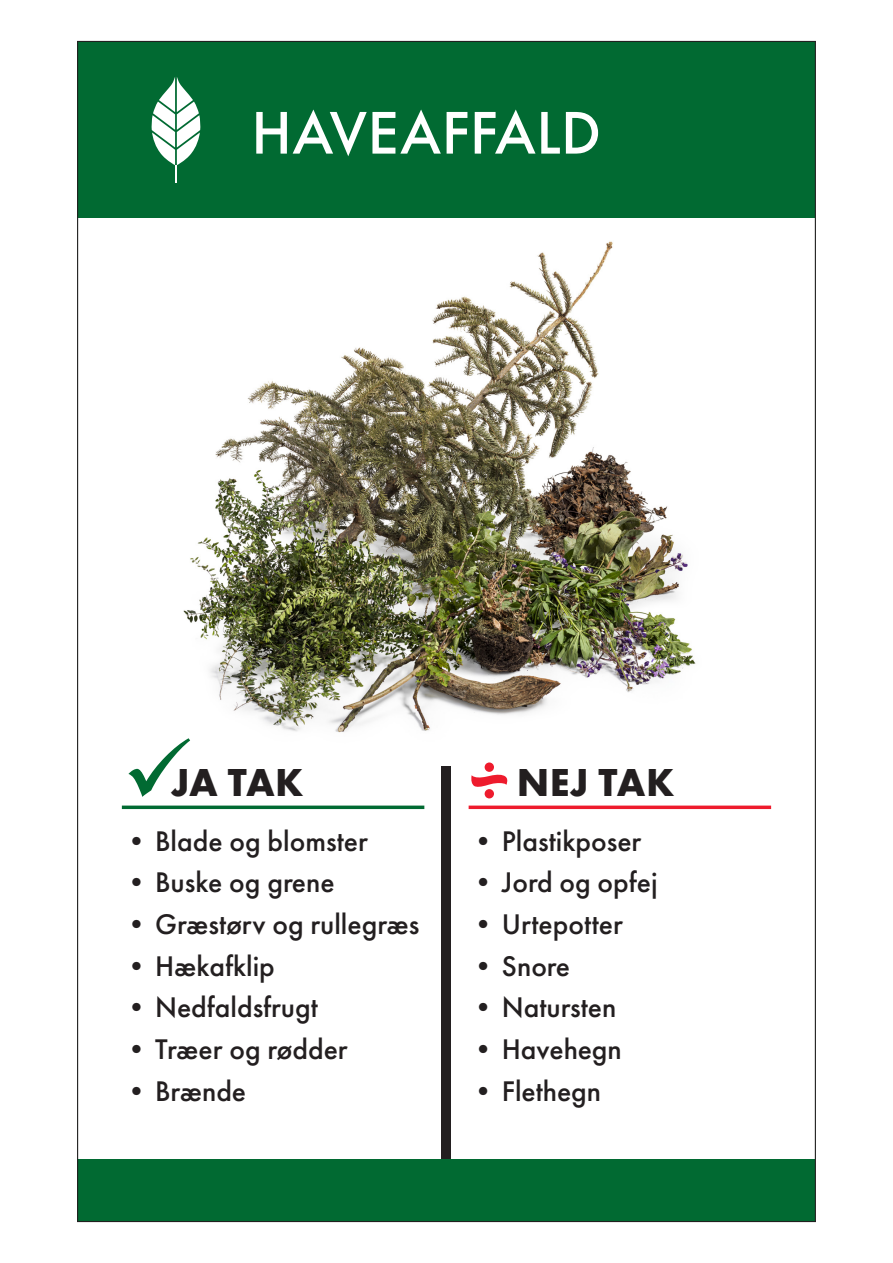
<style>
.page{position:relative;width:893px;height:1263px;background:#fff}
.page>*{position:absolute;margin:0;border:0;box-sizing:border-box;transform-origin:0 0}
.t1{font:500 62.4px "Futura PT";letter-spacing:.01em;color:#fff}
.t2{font:700 40.5px "Futura PT";letter-spacing:.01em;color:#231f20}
.t3{font:500 29.55px "Futura PT";color:#231f20}
.s1{color:#016a32}
</style>
<div class="page">
<img style="left:183px;top:241px;width:513px;height:522px">
<div style="left:442px;top:766px;width:9px;height:393px;background:#231f20"></div>
<div style="left:78px;top:41px;width:737px;height:177px;background:#016a32"></div>
<div style="left:78px;top:1159px;width:737px;height:62px;background:#016a32"></div>
<svg style="left:151px;top:77px;width:50px;height:106px"></svg>
<svg style="left:471px;top:774px;width:37px;height:13px"></svg>
<div style="left:485px;top:762px;width:9px;height:10px;background:#ee1b2d;border-radius:50%"></div>
<div style="left:485px;top:789px;width:9px;height:9px;background:#ee1b2d;border-radius:50%"></div>
<svg style="left:122px;top:805px;width:302px;height:4px"></svg>
<svg style="left:469px;top:805px;width:302px;height:4px"></svg>
<svg style="left:469px;top:807px;width:81px;height:1px"></svg>
<p class="t1" style="left:251px;top:95px;width:351px">HAVEAFFALD</p>
<p class="t2" style="left:122px;top:756px;width:183px"><span class="s1">✓</span>JA TAK</p>
<p class="t3" style="left:122px;top:823px;width:248px">•Blade og blomster</p>
<p class="t3" style="left:122px;top:865px;width:214px">•Buske og grene</p>
<p class="t3" style="left:122px;top:906px;width:299px">•Græstørv og rullegræs</p>
<p class="t3" style="left:122px;top:948px;width:155px">•Hækafklip</p>
<p class="t3" style="left:122px;top:990px;width:197px">•Nedfaldsfrugt</p>
<p class="t3" style="left:122px;top:1031px;width:227px">•Træer og rødder</p>
<p class="t3" style="left:122px;top:1073px;width:126px">•Brænde</p>
<p class="t2" style="left:517px;top:756px;width:159px">NEJ TAK</p>
<p class="t3" style="left:469px;top:823px;width:174px">•Plastikposer</p>
<p class="t3" style="left:469px;top:865px;width:191px">•Jord og opfej</p>
<p class="t3" style="left:469px;top:906px;width:156px">•Urtepotter</p>
<p class="t3" style="left:469px;top:948px;width:103px">•Snore</p>
<p class="t3" style="left:469px;top:990px;width:149px">•Natursten</p>
<p class="t3" style="left:469px;top:1031px;width:155px">•Havehegn</p>
<p class="t3" style="left:469px;top:1073px;width:134px">•Flethegn</p>
</div>
